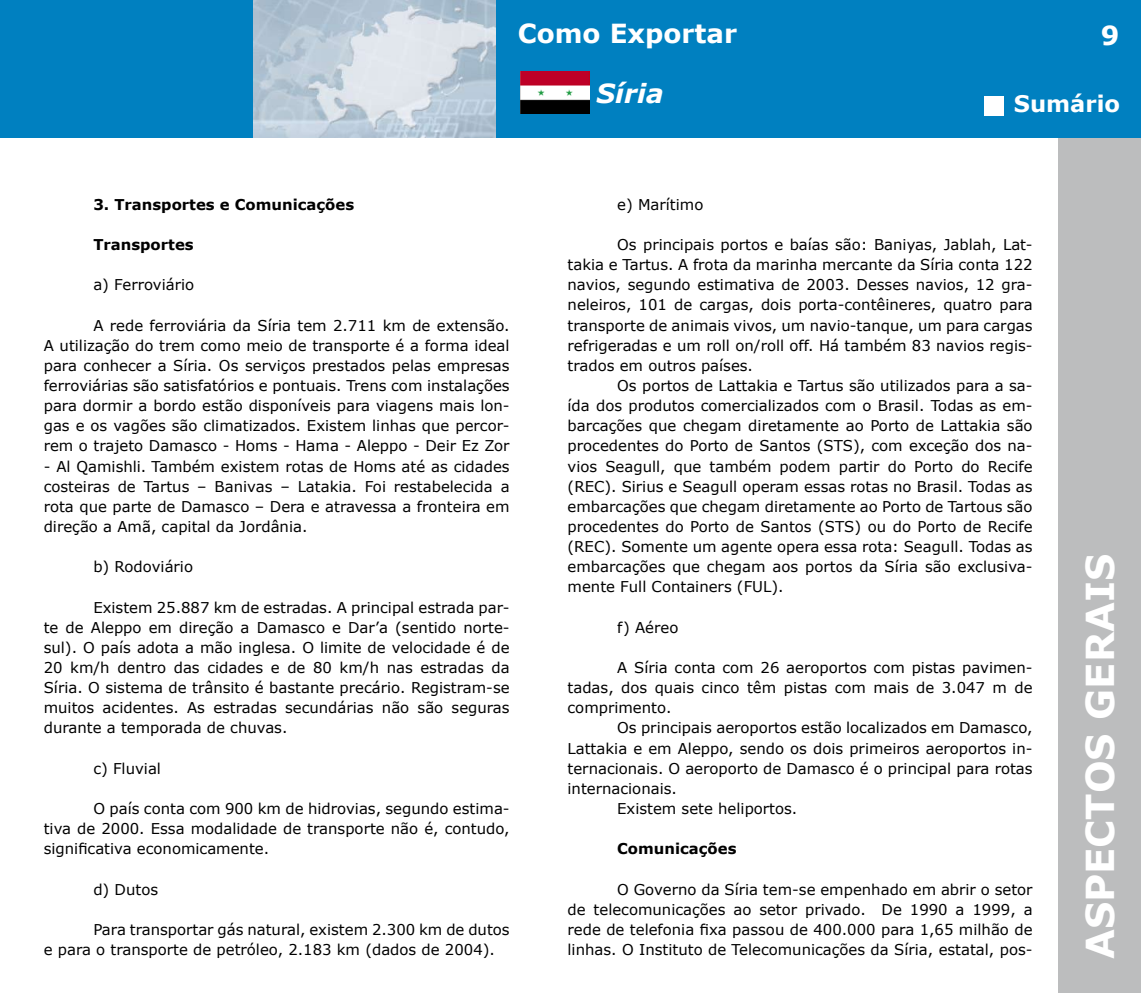
<style>
.page{position:relative;width:1141px;height:993px;background:#fff}
.page>*{position:absolute;margin:0;border:0;box-sizing:border-box;transform-origin:0 0}
.t1{font:700 38.5px "Verdana";color:#fff}
.t2{font:700 26.25px "Verdana";color:#fff}
.t3{font:italic 700 26.25px "Verdana";color:#fff}
.t4{font:700 22.75px "Verdana";color:#fff}
.t5{font:14.88px/20.1px "Verdana";color:#000;text-align:justify}
.t6{font:700 14.88px "Verdana";color:#000}
</style>
<div class="page">
<hr style="left:0;top:0;width:1px;height:992px;background:#bcbdbe">
<div style="left:1058px;top:0;width:83px;height:992px;background:#bcbdbe"></div>
<div style="left:0;top:0;width:1141px;height:137px;background:#0080c0"></div>
<img style="left:254px;top:0;width:242px;height:137px">
<div style="left:984px;top:96px;width:19px;height:19px;background:#fff"></div>
<img style="left:520px;top:71px;width:70px;height:42px">
<h2 class="t2" style="left:518px;top:16px;width:221px">Como Exportar</h2>
<h2 class="t3" style="left:596px;top:77px;width:69px">Síria</h2>
<h3 class="t4" style="left:1014px;top:89px;width:108px">Sumário</h3>
<p class="t6" style="left:93px;top:195px;width:262px">3. Transportes e Comunicações</p>
<p class="t6" style="left:93px;top:235px;width:102px">Transportes</p>
<p class="t5" style="left:93px;top:274px;width:102px">a) Ferroviário</p>
<p class="t5" style="left:44px;top:314px;width:467px;text-indent:50px">A rede ferroviária da Síria tem 2.711 km de extensão.<br>A utilização do trem como meio de transporte é a forma ideal para conhecer a Síria. Os serviços prestados pelas empresas ferroviárias são satisfatórios e pontuais. Trens com instalações para dormir a bordo estão disponíveis para viagens mais lon&shy;gas e os vagões são climatizados. Existem linhas que percor&shy;rem o trajeto Damasco - Homs - Hama - Aleppo - Deir Ez Zor</p>
<p class="t5" style="left:44px;top:455px;width:467px">- Al Qamishli. Também existem rotas de Homs até as cidades costeiras de Tartus – Banivas – Latakia. Foi restabelecida a rota que parte de Damasco – Dera e atravessa a fronteira em direção a Amã, capital da Jordânia.</p>
<p class="t5" style="left:93px;top:556px;width:101px">b) Rodoviário</p>
<p class="t5" style="left:44px;top:596px;width:467px;text-indent:50px">Existem 25.887 km de estradas. A principal estrada par&shy;te de Aleppo em direção a Damasco e Dar’a (sentido norte&shy;sul). O país adota a mão inglesa. O limite de velocidade é de 20 km/h dentro das cidades e de 80 km/h nas estradas da Síria. O sistema de trânsito é bastante precário. Registram-se muitos acidentes. As estradas secundárias não são seguras durante a temporada de chuvas.</p>
<p class="t5" style="left:93px;top:757px;width:69px">c) Fluvial</p>
<p class="t5" style="left:44px;top:797px;width:467px;text-indent:50px">O país conta com 900 km de hidrovias, segundo estima&shy;tiva de 2000. Essa modalidade de transporte não é, contudo, significativa economicamente.</p>
<p class="t5" style="left:93px;top:878px;width:66px">d) Dutos</p>
<p class="t5" style="left:44px;top:918px;width:467px;text-indent:50px">Para transportar gás natural, existem 2.300 km de dutos e para o transporte de petróleo, 2.183 km (dados de 2004).</p>
<p class="t5" style="left:617px;top:194px;width:88px">e) Marítimo</p>
<p class="t5" style="left:568px;top:234px;width:467px;text-indent:50px">Os principais portos e baías são: Baniyas, Jablah, Lat&shy;takia e Tartus. A frota da marinha mercante da Síria conta 122 navios, segundo estimativa de 2003. Desses navios, 12 gra&shy;neleiros, 101 de cargas, dois porta-contêineres, quatro para transporte de animais vivos, um navio-tanque, um para cargas refrigeradas e um roll on/roll off. Há também 83 navios regis&shy;trados em outros países.</p>
<p class="t5" style="left:568px;top:375px;width:467px;text-indent:50px">Os portos de Lattakia e Tartus são utilizados para a sa&shy;ída dos produtos comercializados com o Brasil. Todas as em&shy;barcações que chegam diretamente ao Porto de Lattakia são procedentes do Porto de Santos (STS), com exceção dos na&shy;vios Seagull, que também podem partir do Porto do Recife (REC). Sirius e Seagull operam essas rotas no Brasil. Todas as embarcações que chegam diretamente ao Porto de Tartous são procedentes do Porto de Santos (STS) ou do Porto de Recife (REC). Somente um agente opera essa rota: Seagull. Todas as embarcações que chegam aos portos da Síria são exclusiva&shy;mente Full Containers (FUL).</p>
<p class="t5" style="left:617px;top:616px;width:63px">f) Aéreo</p>
<p class="t5" style="left:568px;top:656px;width:467px;text-indent:50px">A Síria conta com 26 aeroportos com pistas pavimen&shy;tadas, dos quais cinco têm pistas com mais de 3.047 m de comprimento.</p>
<p class="t5" style="left:617px;top:717px;width:417px">Os principais aeroportos estão localizados em Damasco,</p>
<p class="t5" style="left:568px;top:737px;width:467px">Lattakia e em Aleppo, sendo os dois primeiros aeroportos in-</p>
<p class="t5" style="left:568px;top:757px;width:466px">ternacionais. O aeroporto de Damasco é o principal para rotas</p>
<p class="t5" style="left:568px;top:777px;width:111px">internacionais.</p>
<p class="t5" style="left:617px;top:797px;width:182px">Existem sete heliportos.</p>
<p class="t6" style="left:617px;top:839px;width:121px">Comunicações</p>
<p class="t5" style="left:568px;top:878px;width:467px;text-indent:50px">O Governo da Síria tem-se empenhado em abrir o setor de telecomunicações ao setor privado. De 1990 a 1999, a rede de telefonia fixa passou de 400.000 para 1,65 milhão de linhas. O Instituto de Telecomunicações da Síria, estatal, pos-</p>
<h1 class="t1" style="left:1076px;top:958px;width:406px;rotate:-90deg">ASPECTOS GERAIS</h1>
</div>
